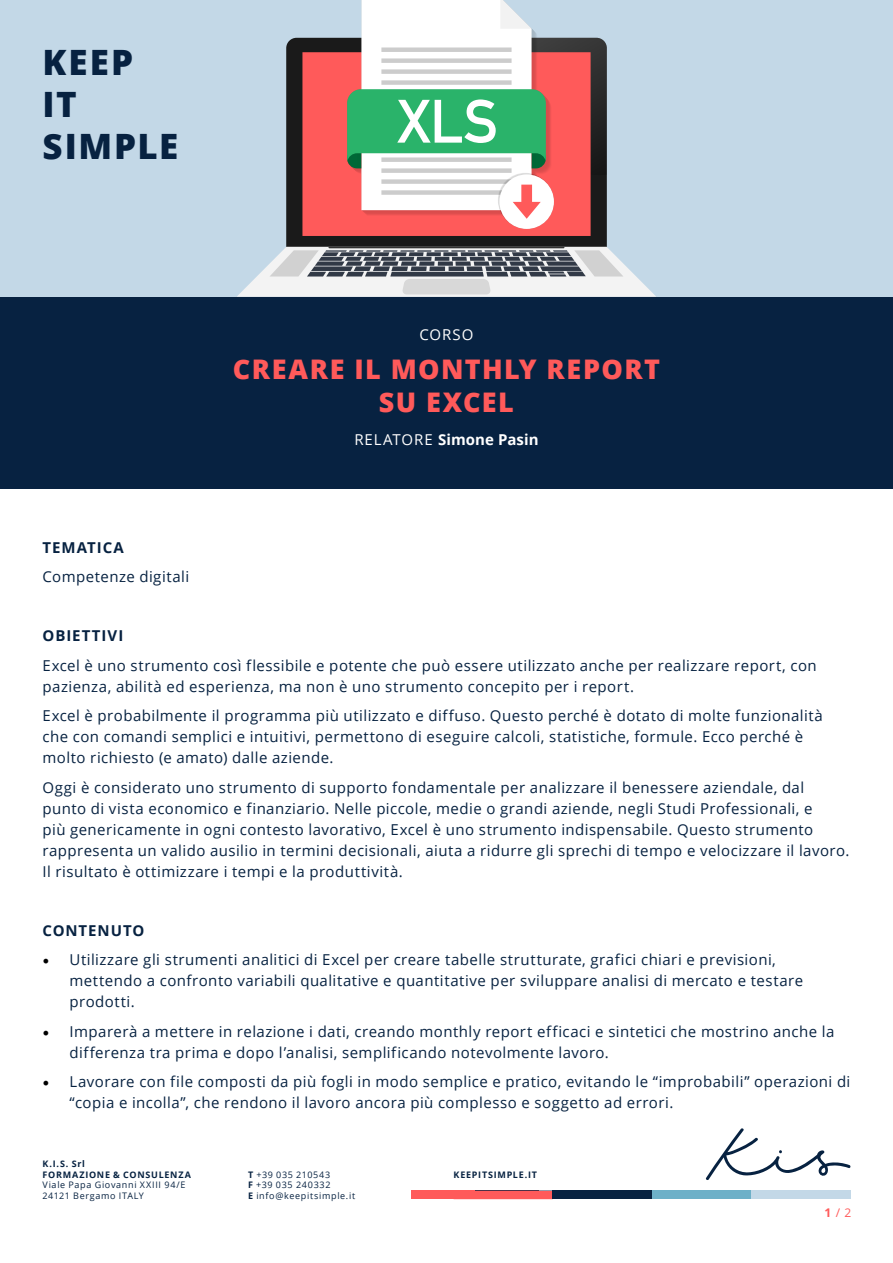
<style>
.page{position:relative;width:893px;height:1263px;background:#fff}
.page>*{position:absolute;margin:0;border:0;box-sizing:border-box;transform-origin:0 0}
.t1{font:800 34.95px/41.8px "Open Sans";letter-spacing:.05em;color:#072241}
.t2{font:800 27px/33px "Open Sans";letter-spacing:.05em;color:#ff5a5a;text-align:center}
.t3{font:15px/21px "Open Sans";letter-spacing:.03em;color:#072241}
.t4{font:700 15px "Open Sans";letter-spacing:.065em;color:#072241}
.t5{font:700 15px "Open Sans";letter-spacing:.005em;color:#fff}
.t6{font:15px "Open Sans";letter-spacing:.06em;color:#fff}
.t7{font:12px "Open Sans";color:#ff5a5a}
.t8{font:9px/10.8px "Open Sans";letter-spacing:.075em;color:#072241}
.t9{font:700 9px/10.8px "Open Sans";letter-spacing:.08em;color:#072241}
.s1{font-weight:400}
.s2{font-family:"Minion Pro";font-size:18px;color:#000}
.s3{font-weight:700}
</style>
<div class="page">
<div style="left:411px;top:1191px;width:64px;height:8px;background:#ff5a5a"></div>
<div style="left:454px;top:1191px;width:99px;height:8px;background:#ff5a5a"></div>
<div style="left:553px;top:1191px;width:99px;height:8px;background:#072241"></div>
<div style="left:652px;top:1191px;width:99px;height:8px;background:#6db0c8"></div>
<div style="left:751px;top:1191px;width:99px;height:8px;background:#c3d8e7"></div>
<svg style="left:705px;top:1128px;width:146px;height:52px"></svg>
<div style="left:0;top:0;width:893px;height:298px;background:#c3d8e7"></div>
<svg style="left:286px;top:38px;width:321px;height:209px;background:#1d1d1d"></svg>
<div style="left:302px;top:52px;width:289px;height:184px;background:#ff5a5a"></div>
<svg style="left:237px;top:247px;width:419px;height:51px;background:#b3b8be"></svg>
<div style="left:499px;top:174px;width:55px;height:55px;background:#fff;border-radius:50%"></div>
<svg style="left:347px;top:0;width:260px;height:219px;background:#bbb9ab"></svg>
<div style="left:0;top:298px;width:893px;height:191px;background:#072241"></div>
<h1 class="t1" style="left:43px;top:40px;width:137px">KEEP<br>IT<br>SIMPLE</h1>
<p class="t4" style="left:43px;top:537px;width:83px">TEMATICA</p>
<p class="t3" style="left:43px;top:566px;width:148px">Competenze digitali</p>
<p class="t6" style="left:420px;top:325px;width:55px">CORSO</p>
<h2 class="t2" style="left:233px;top:352px;width:429px">CREARE IL MONTHLY REPORT<br>SU EXCEL</h2>
<p class="t5" style="left:354px;top:429px;width:186px"><span class="s1">RELATORE</span> Simone Pasin</p>
<p class="t4" style="left:43px;top:625px;width:82px">OBIETTIVI</p>
<p class="t3" style="left:43px;top:654px;width:776px">Excel è uno strumento così flessibile e potente che può essere utilizzato anche per realizzare report, con pazienza, abilità ed esperienza, ma non è uno strumento concepito per i report.</p>
<p class="t3" style="left:43px;top:705px;width:782px">Excel è probabilmente il programma più utilizzato e diffuso. Questo perché è dotato di molte funzionalità che con comandi semplici e intuitivi, permettono di eseguire calcoli, statistiche, formule. Ecco perché è molto richiesto (e amato) dalle aziende.</p>
<p class="t3" style="left:43px;top:776px;width:808px">Oggi è considerato uno strumento di supporto fondamentale per analizzare il benessere aziendale, dal punto di vista economico e finanziario. Nelle piccole, medie o grandi aziende, negli Studi Professionali, e<br>più genericamente in ogni contesto lavorativo, Excel è uno strumento indispensabile. Questo strumento rappresenta un valido ausilio in termini decisionali, aiuta a ridurre gli sprechi di tempo e velocizzare il lavoro.<br>Il risultato è ottimizzare i tempi e la produttività.</p>
<p class="t4" style="left:43px;top:920px;width:103px">CONTENUTO</p>
<p class="t3" style="left:70px;top:949px;width:735px;text-indent:-27px"><span class="s2">•</span> Utilizzare gli strumenti analitici di Excel per creare tabelle strutturate, grafici chiari e previsioni, mettendo a confronto variabili qualitative e quantitative per sviluppare analisi di mercato e testare prodotti.</p>
<p class="t3" style="left:70px;top:1020px;width:766px;text-indent:-27px"><span class="s2">•</span> Imparerà a mettere in relazione i dati, creando monthly report efficaci e sintetici che mostrino anche la differenza tra prima e dopo l’analisi, semplificando notevolmente lavoro.</p>
<p class="t3" style="left:70px;top:1071px;width:782px;text-indent:-27px"><span class="s2">•</span> Lavorare con file composti da più fogli in modo semplice e pratico, evitando le “improbabili” operazioni di “copia e incolla”, che rendono il lavoro ancora più complesso e soggetto ad errori.</p>
<p class="t9" style="left:43px;top:1158px;width:150px">K.I.S. Srl<br>FORMAZIONE &amp; CONSULENZA</p>
<p class="t8" style="left:43px;top:1179px;width:144px">Viale Papa Giovanni XXIII 94/E<br>24121 Bergamo ITALY</p>
<p class="t8" style="left:248px;top:1169px;width:109px"><span class="s3">T</span> +39 035 210543<br><span class="s3">F</span> +39 035 240332<br><span class="s3">E</span> info@keepitsimple.it</p>
<p class="t9" style="left:454px;top:1169px;width:85px">KEEPITSIMPLE.IT</p>
<p class="t7" style="left:825px;top:1205px;width:28px"><span class="s3">1</span> / 2</p>
</div>
